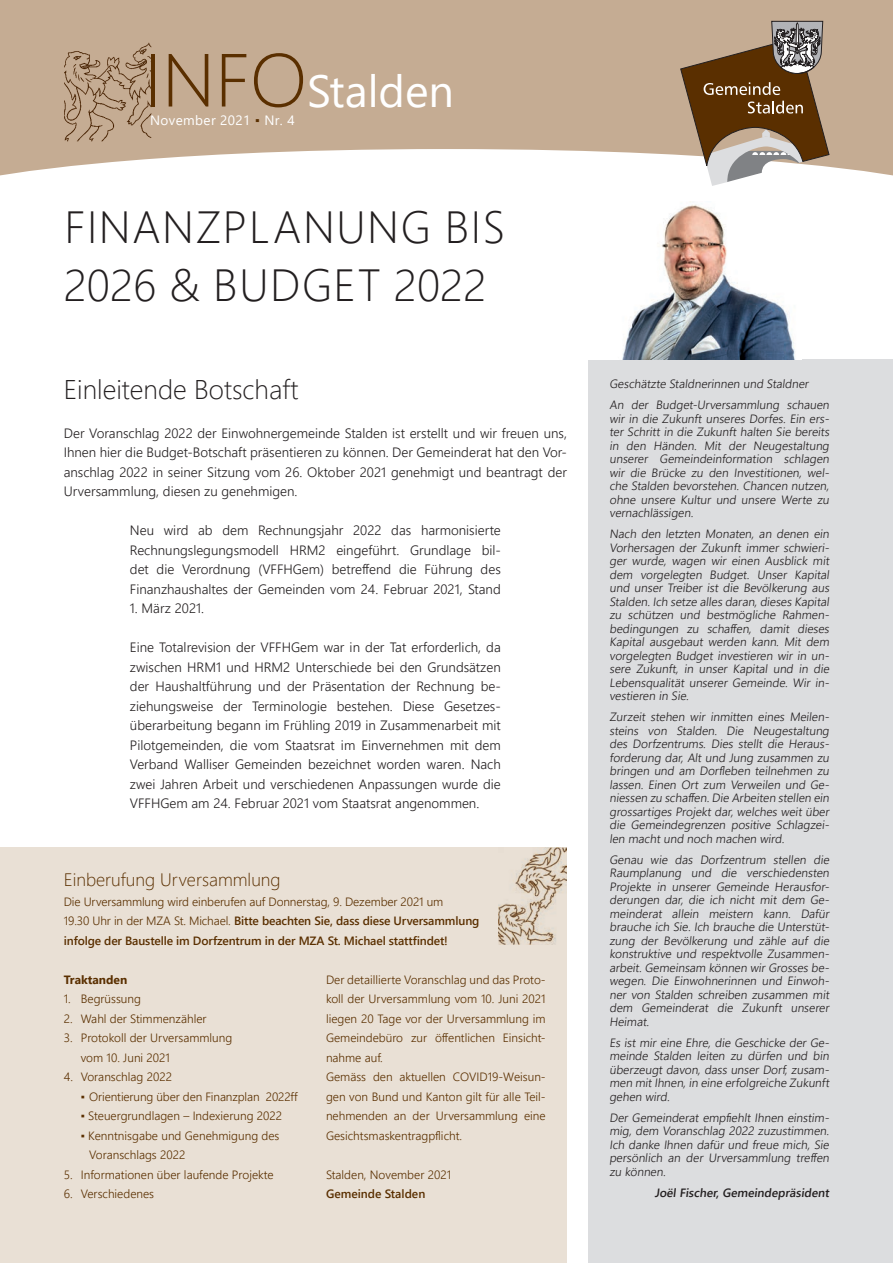
<style>
.page{position:relative;width:893px;height:1263px;background:#fff}
.page>*{position:absolute;margin:0;border:0;box-sizing:border-box;transform-origin:0 0}
.t1{font:300 45px/58.5px "Segoe UI";letter-spacing:.035em;color:#231f20}
.t2{font:45px "Segoe UI";color:#fff}
.t3{font:300 27px "Segoe UI";color:#231f20}
.t4{font:300 18px "Segoe UI";color:#5a2f00}
.t5{font:300 13.5px/19.5px "Segoe UI";color:#231f20;text-align:justify}
.t6{font:13.5px "Segoe UI";letter-spacing:.03em;color:#fff}
.t7{font:300 12px/13.5px "Segoe UI";color:#231f20;text-align:justify}
.t8{font:300 12px/19.5px "Segoe UI";color:#5a2f00;text-align:justify}
.t9{font:600 12px/19.5px "Segoe UI";letter-spacing:-.01em;color:#5a2f00}
.t10{font:600 12px "Segoe UI";color:#231f20}
.t11{font:700 12px "Segoe UI";color:#5a2f00}
.s1{font-weight:300;font-size:75px;color:#5a2f00}
.s2{color:#5a2f00}
.s3{font-weight:300}
</style>
<div class="page">
<svg style="left:0;top:0;width:893px;height:176px;fill:#c5ac93"></svg>
<svg style="left:680px;top:21px;width:149px;height:165px"></svg>
<img style="left:64px;top:18px;width:87px;height:123px">
<div style="left:588px;top:360px;width:305px;height:903px;background:#dcdddf"></div>
<img style="left:622px;top:201px;width:173px;height:159px">
<div style="left:0;top:847px;width:567px;height:416px;background:#e9e0d5"></div>
<img style="left:499px;top:847px;width:68px;height:98px">
<p class="t2" style="left:145px;top:48px;width:311px"><span class="s1">INFO</span>Stalden</p>
<p class="t6" style="left:150px;top:107px;width:146px">November 2021 <span class="s2">▪</span> Nr. 4</p>
<p class="t1" style="left:64px;top:193px;width:443px">FINANZPLANUNG BIS<br>2026 &amp; BUDGET 2022</p>
<p class="t3" style="left:64px;top:364px;width:236px">Einleitende Botschaft</p>
<p class="t5" style="left:64px;top:422px;width:505px">Der Voranschlag 2022 der Einwohnergemeinde Stalden ist erstellt und wir freuen uns, Ihnen hier die Budget-Botschaft präsentieren zu können. Der Gemeinderat hat den Vor&shy;anschlag 2022 in seiner Sitzung vom 26. Oktober 2021 genehmigt und beantragt der Urversammlung, diesen zu genehmigen.</p>
<p class="t5" style="left:130px;top:519px;width:372px">Neu wird ab dem Rechnungsjahr 2022 das harmonisierte Rechnungslegungsmodell HRM2 eingeführt. Grundlage bil&shy;det die Verordnung (VFFHGem) betreffend die Führung des Finanzhaushaltes der Gemeinden vom 24. Februar 2021, Stand</p>
<p class="t5" style="left:130px;top:597px;width:76px">1. März 2021.</p>
<p class="t5" style="left:130px;top:636px;width:372px">Eine Totalrevision der VFFHGem war in der Tat erforderlich, da zwischen HRM1 und HRM2 Unterschiede bei den Grundsätzen der Haushaltführung und der Präsentation der Rechnung be&shy;ziehungsweise der Terminologie bestehen. Diese Gesetzes&shy;überarbeitung begann im Frühling 2019 in Zusammenarbeit mit Pilotgemeinden, die vom Staatsrat im Einvernehmen mit dem Verband Walliser Gemeinden bezeichnet worden waren. Nach zwei Jahren Arbeit und verschiedenen Anpassungen wurde die VFFHGem am 24. Februar 2021 vom Staatsrat angenommen.</p>
<p class="t4" style="left:64px;top:863px;width:218px">Einberufung Urversammlung</p>
<p class="t8" style="left:64px;top:891px;width:381px">Die Urversammlung wird einberufen auf Donnerstag, 9. Dezember 2021 um</p>
<p class="t9" style="left:64px;top:910px;width:417px"><span class="s3">19.30 Uhr in der MZA St. Michael.</span> Bitte beachten Sie, dass diese Urversammlung infolge der Baustelle im Dorfzentrum in der MZA St. Michael stattfindet!</p>
<p class="t11" style="left:64px;top:968px;width:65px">Traktanden</p>
<p class="t8" style="left:64px;top:988px;width:79px">1. Begrüssung</p>
<p class="t8" style="left:64px;top:1008px;width:144px">2. Wahl der Stimmenzähler</p>
<p class="t8" style="left:64px;top:1027px;width:170px">3. Protokoll der Urversammlung</p>
<p class="t8" style="left:81px;top:1047px;width:91px">vom 10. Juni 2021</p>
<p class="t8" style="left:64px;top:1066px;width:110px">4. Voranschlag 2022</p>
<p class="t8" style="left:81px;top:1086px;width:218px">▪ Orientierung über den Finanzplan 2022ff</p>
<p class="t8" style="left:81px;top:1105px;width:203px">▪ Steuergrundlagen – Indexierung 2022</p>
<p class="t8" style="left:81px;top:1125px;width:200px">▪ Kenntnisgabe und Genehmigung des</p>
<p class="t8" style="left:89px;top:1144px;width:98px">Voranschlags 2022</p>
<p class="t8" style="left:64px;top:1164px;width:211px">5. Informationen über laufende Projekte</p>
<p class="t8" style="left:64px;top:1183px;width:92px">6. Verschiedenes</p>
<p class="t8" style="left:326px;top:969px;width:221px">Der detaillierte Voranschlag und das Proto&shy;koll der Urversammlung vom 10. Juni 2021 liegen 20 Tage vor der Urversammlung im Gemeindebüro zur öffentlichen Einsicht&shy;nahme auf.</p>
<p class="t8" style="left:326px;top:1066px;width:221px">Gemäss den aktuellen COVID19-Weisun&shy;gen von Bund und Kanton gilt für alle Teil&shy;nehmenden an der Urversammlung eine Gesichtsmaskentragpflicht.</p>
<p class="t8" style="left:326px;top:1164px;width:127px">Stalden, November 2021</p>
<p class="t9" style="left:326px;top:1183px;width:101px">Gemeinde Stalden</p>
<p class="t7" style="left:609px;top:376px;width:203px">Geschätzte Staldnerinnen und Staldner</p>
<p class="t7" style="left:609px;top:397px;width:224px">An der Budget-Urversammlung schauen wir in die Zukunft unseres Dorfes. Ein ers&shy;ter Schritt in die Zukunft halten Sie bereits in den Händen. Mit der Neugestaltung unserer Gemeindeinformation schlagen wir die Brücke zu den Investitionen, wel&shy;che Stalden bevorstehen. Chancen nutzen, ohne unsere Kultur und unsere Werte zu vernachlässigen.</p>
<p class="t7" style="left:609px;top:526px;width:224px">Nach den letzten Monaten, an denen ein Vorhersagen der Zukunft immer schwieri&shy;ger wurde, wagen wir einen Ausblick mit dem vorgelegten Budget. Unser Kapital und unser Treiber ist die Bevölkerung aus Stalden.Ich setze alles daran,dieses Kapital zu schützen und bestmögliche Rahmen&shy;bedingungen zu schaffen, damit dieses Kapital ausgebaut werden kann. Mit dem vorgelegten Budget investieren wir in un&shy;sere Zukunft, in unser Kapital und in die Lebensqualität unserer Gemeinde. Wir in&shy;vestieren in Sie.</p>
<p class="t7" style="left:609px;top:709px;width:224px">Zurzeit stehen wir inmitten eines Meilen&shy;steins von Stalden. Die Neugestaltung des Dorfzentrums. Dies stellt die Heraus&shy;forderung dar, Alt und Jung zusammen zu bringen und am Dorfleben teilnehmen zu lassen. Einen Ort zum Verweilen und Ge&shy;niessen zu schaffen.Die Arbeiten stellen ein grossartiges Projekt dar, welches weit über die Gemeindegrenzen positive Schlagzei&shy;len macht und noch machen wird.</p>
<p class="t7" style="left:609px;top:851px;width:224px">Genau wie das Dorfzentrum stellen die Raumplanung und die verschiedensten Projekte in unserer Gemeinde Herausfor&shy;derungen dar, die ich nicht mit dem Ge&shy;meinderat allein meistern kann. Dafür brauche ich Sie. Ich brauche die Unterstüt&shy;zung der Bevölkerung und zähle auf die konstruktive und respektvolle Zusammen&shy;arbeit.Gemeinsam können wirGrosses be&shy;wegen. Die Einwohnerinnen und Einwoh&shy;ner von Stalden schreiben zusammen mit dem Gemeinderat die Zukunft unserer Heimat.</p>
<p class="t7" style="left:609px;top:1034px;width:224px">Es ist mir eine Ehre, die Geschicke der Ge&shy;meinde Stalden leiten zu dürfen und bin überzeugt davon, dass unser Dorf, zusam&shy;men mitIhnen,in eine erfolgreiche Zukunft gehen wird.</p>
<p class="t7" style="left:609px;top:1109px;width:224px">Der Gemeinderat empfiehlt Ihnen einstim&shy;mig, dem Voranschlag 2022 zuzustimmen.<br>Ich danke Ihnen dafür und freue mich, Sie persönlich an der Urversammlung treffen zu können.</p>
<p class="t10" style="left:655px;top:1181px;width:178px">Joël Fischer, Gemeindepräsident</p>
</div>
